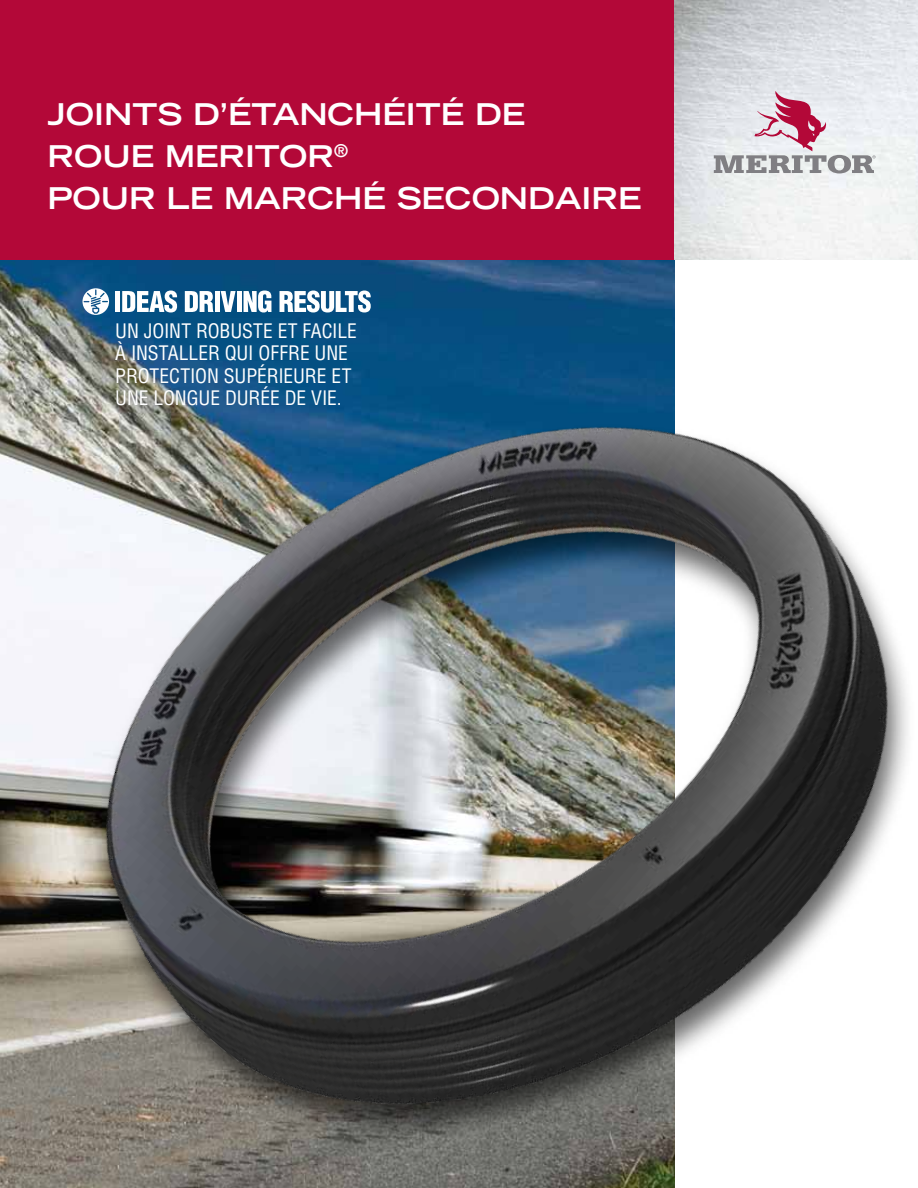
<style>
.page{position:relative;width:918px;height:1188px;background:#fff}
.page>*{position:absolute;margin:0;border:0;box-sizing:border-box;transform-origin:0 0}
.t1{font:700 expanded 30px/42px "Trade Gothic LT Std";color:#fff}
.t2{font:condensed 19.5px/22.5px "Helvetica LT Std";letter-spacing:-.005em;color:#fff}
.t3{font:700 expanded 17.55px "Trade Gothic LT Std";color:#fff}
</style>
<div class="page">
<div style="left:0;top:0;width:675px;height:260px;background:#b30838"></div>
<img style="left:675px;top:0;width:243px;height:109px">
<svg style="left:714px;top:91px;width:162px;height:18px;background:#dfd2db"></svg>
<img style="left:0;top:109px;width:918px;height:1079px">
<h1 class="t1" style="left:48px;top:92px;width:479px">JOINTS D’ÉTANCHÉITÉ DE<br>ROUE MERITOR</h1>
<p class="t3" style="left:334px;top:139px;width:15px">®</p>
<h1 class="t1" style="left:48px;top:176px;width:596px">POUR LE MARCHÉ SECONDAIRE</h1>
<p class="t2" style="left:115px;top:319px;width:243px">UN JOINT ROBUSTE ET FACILE<br>À INSTALLER QUI OFFRE UNE<br>PROTECTION SUPÉRIEURE ET<br>UNE LONGUE DURÉE DE VIE.</p>
</div>
